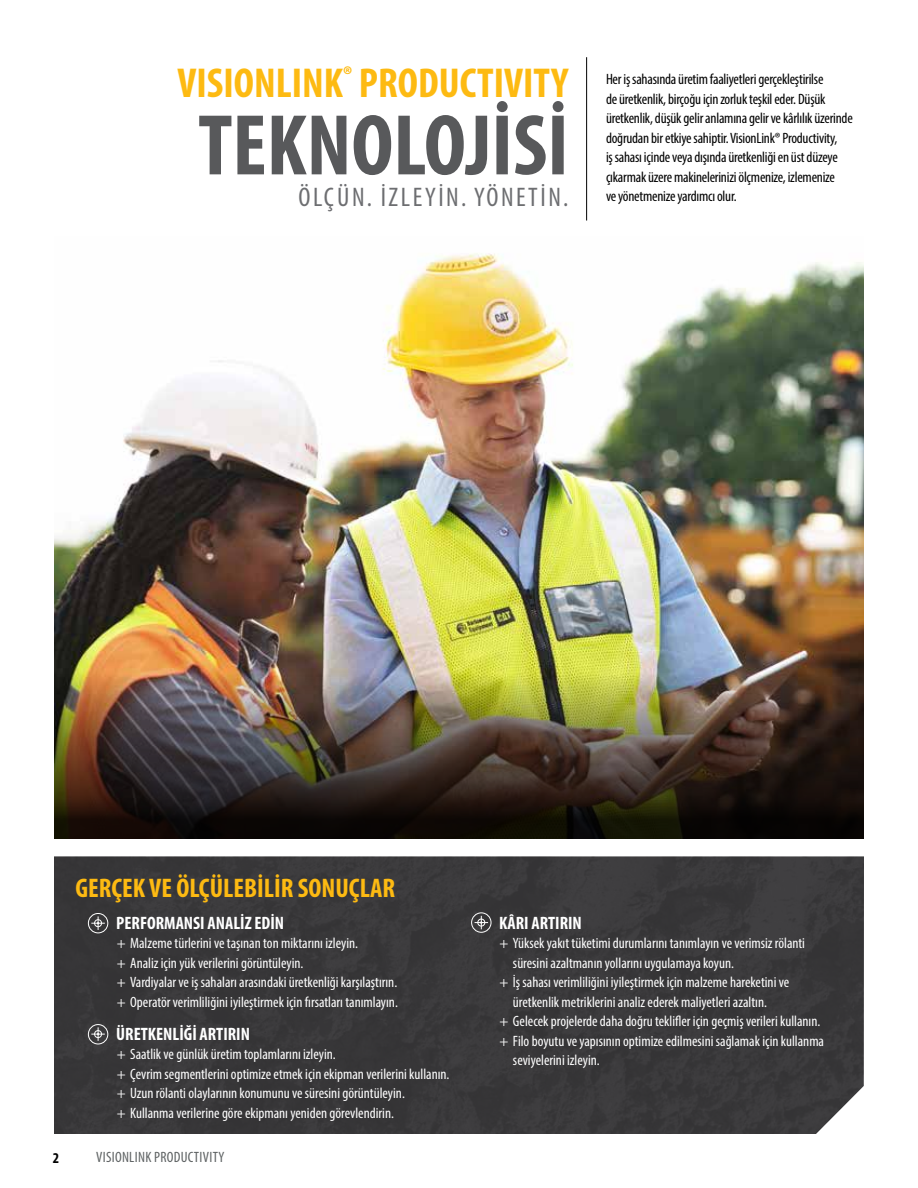
<style>
.page{position:relative;width:918px;height:1188px;background:#fff}
.page>*{position:absolute;margin:0;border:0;box-sizing:border-box;transform-origin:0 0}
.t1{font:700 condensed 87px "Myriad Pro";color:#58595b}
.t2{font:700 condensed 42px "Myriad Pro";color:#fdba12}
.t3{font:700 condensed 27px "Myriad Pro";color:#fdba12}
.t4{font:condensed 27px "Myriad Pro";letter-spacing:.095em;color:#6d6e71}
.t5{font:700 condensed 18px "Myriad Pro";color:#fff}
.t6{font:condensed 15px/19.5px "Myriad Pro";color:#fff}
.t7{font:condensed 15px/19.5px "Myriad Pro";letter-spacing:-.015em;color:#000}
.t8{font:condensed 15px "Myriad Pro";letter-spacing:.02em;color:#5e6263}
.t9{font:700 condensed 15px "Myriad Pro";color:#000}
</style>
<div class="page">
<img style="left:145px;top:253px;width:719px;height:164px">
<div style="left:54px;top:856px;width:810px;height:278px;background:#393839"></div>
<hr style="left:586px;top:57px;width:1px;height:164px;background:#000">
<img style="left:54px;top:417px;width:810px;height:421px">
<svg style="left:91px;top:916px;width:14px;height:14px"></svg>
<div style="left:88px;top:913px;width:20px;height:20px;border:1px solid #fff;border-radius:50%"></div>
<svg style="left:91px;top:1027px;width:14px;height:14px"></svg>
<div style="left:88px;top:1024px;width:20px;height:20px;border:1px solid #fff;border-radius:50%"></div>
<svg style="left:475px;top:916px;width:13px;height:13px"></svg>
<div style="left:471px;top:912px;width:20px;height:21px;border:1px solid #fff;border-radius:50%"></div>
<h2 class="t2" style="left:178px;top:57px;width:392px">VISIONLINK<sup>®</sup> PRODUCTIVITY</h2>
<h1 class="t1" style="left:198px;top:91px;width:362px">TEKNOLOJİSİ</h1>
<h3 class="t4" style="left:299px;top:181px;width:271px">ÖLÇÜN. İZLEYIN. YÖNETIN.</h3>
<p class="t7" style="left:606px;top:69px;width:248px">Her iş sahasında üretim faaliyetleri gerçekleştirilse<br>de üretkenlik, birçoğu için zorluk teşkil eder. Düşük üretkenlik, düşük gelir anlamına gelir ve kârlılık üzerinde doğrudan bir etkiye sahiptir. VisionLink® Productivity,<br>iş sahası içinde veya dışında üretkenliği en üst düzeye çıkarmak üzere makinelerinizi ölçmenize, izlemenize<br>ve yönetmenize yardımcı olur.</p>
<p class="t9" style="left:53px;top:1149px;width:8px">2</p>
<h3 class="t3" style="left:75px;top:871px;width:321px">GERÇEK VE ÖLÇÜLEBİLİR SONUÇLAR</h3>
<p class="t5" style="left:116px;top:912px;width:169px">PERFORMANSI ANALİZ EDİN</p>
<p class="t6" style="left:117px;top:934px;width:283px">+ Malzeme türlerini ve taşınan ton miktarını izleyin.<br>+ Analiz için yük verilerini görüntüleyin.<br>+ Vardiyalar ve iş sahaları arasındaki üretkenliği karşılaştırın. + Operatör verimliliğini iyileştirmek için fırsatları tanımlayın.</p>
<p class="t5" style="left:116px;top:1023px;width:135px">ÜRETKENLİĞİ ARTIRIN</p>
<p class="t6" style="left:117px;top:1045px;width:334px">+ Saatlik ve günlük üretim toplamlarını izleyin.<br>+ Çevrim segmentlerini optimize etmek için ekipman verilerini kullanın. + Uzun rölanti olaylarının konumunu ve süresini görüntüleyin.<br>+ Kullanma verilerine göre ekipmanı yeniden görevlendirin.</p>
<p class="t8" style="left:96px;top:1148px;width:130px">VISIONLINK PRODUCTIVITY</p>
<p class="t5" style="left:499px;top:912px;width:84px">KÂRI ARTIRIN</p>
<p class="t6" style="left:499px;top:934px;width:307px">+ Yüksek yakıt tüketimi durumlarını tanımlayın ve verimsiz rölanti</p>
<p class="t6" style="left:513px;top:953px;width:223px">süresini azaltmanın yollarını uygulamaya koyun.</p>
<p class="t6" style="left:499px;top:973px;width:291px">+ İş sahası verimliliğini iyileştirmek için malzeme hareketini ve</p>
<p class="t6" style="left:513px;top:992px;width:255px">üretkenlik metriklerini analiz ederek maliyetleri azaltın.</p>
<p class="t6" style="left:499px;top:1012px;width:322px">+ Gelecek projelerde daha doğru teklifler için geçmiş verileri kullanın.</p>
<p class="t6" style="left:499px;top:1031px;width:326px">+ Filo boyutu ve yapısının optimize edilmesini sağlamak için kullanma</p>
<p class="t6" style="left:513px;top:1051px;width:88px">seviyelerini izleyin.</p>
</div>
